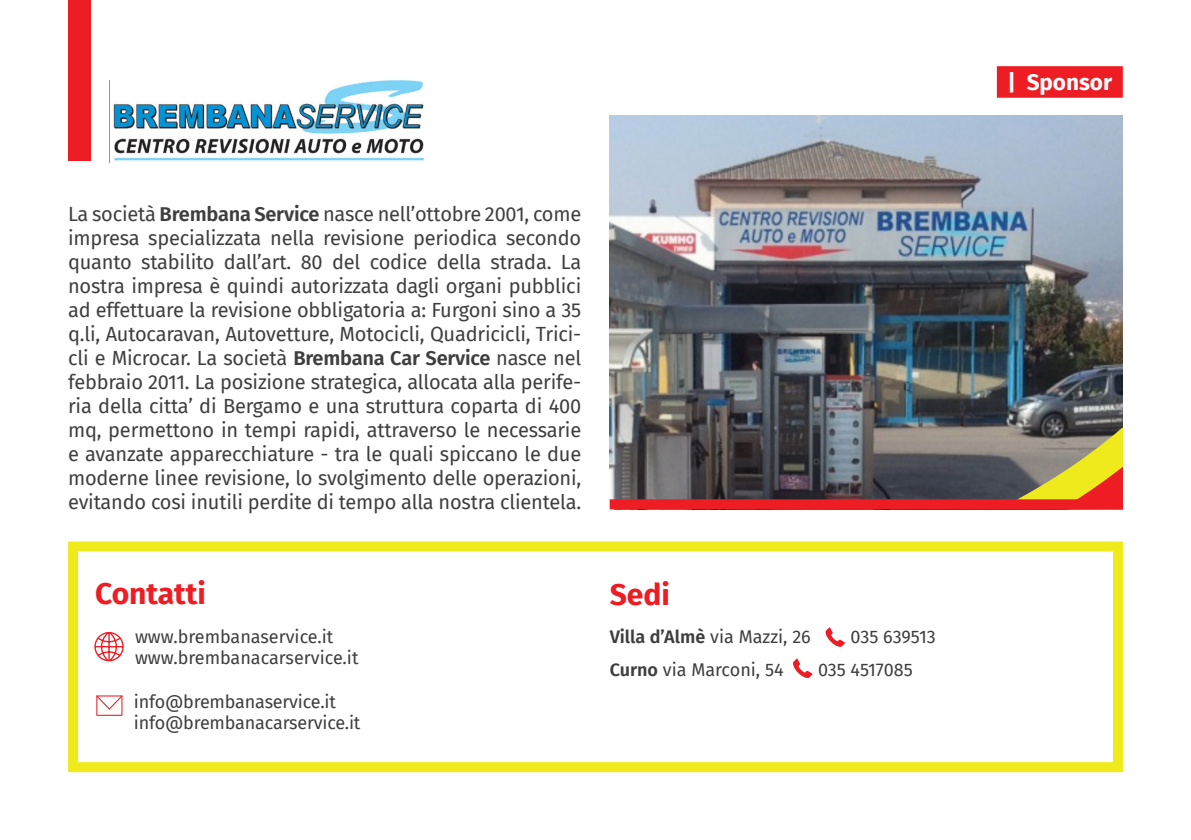
<style>
.page{position:relative;width:1191px;height:840px;background:#fff}
.page>*{position:absolute;margin:0;border:0;box-sizing:border-box;transform-origin:0 0}
.t1{font:700 30px "Fira Sans";color:#ee1d23}
.t2{font:700 22.4px "Fira Sans";color:#fff}
.t3{font:20px/24px "Fira Sans";letter-spacing:-.01em;color:#3e3e3f;text-align:justify}
.t4{font:18px "Fira Sans";letter-spacing:-.01em;color:#3e3e3f}
.t5{font:600 18px "Fira Sans";color:#3e3e3f}
.s1{font-weight:600}
.s2{font-weight:400}
</style>
<div class="page">
<img style="left:109px;top:81px;width:314px;height:81px">
<img style="left:609px;top:115px;width:514px;height:384px">
<svg style="left:983px;top:427px;width:140px;height:72px;background:#9d8b52"></svg>
<div style="left:609px;top:499px;width:514px;height:10px;background:#ee1d23"></div>
<div style="left:68px;top:0;width:23px;height:161px;background:#ee1d23"></div>
<div style="left:68px;top:541px;width:1055px;height:230px;border:10px solid #efea1b"></div>
<svg style="left:96px;top:695px;width:26px;height:20px"></svg>
<svg style="left:94px;top:632px;width:30px;height:30px"></svg>
<div style="left:997px;top:66px;width:125px;height:32px;background:#ee1d23"></div>
<svg style="left:825px;top:627px;width:20px;height:19px"></svg>
<svg style="left:793px;top:658px;width:19px;height:19px"></svg>
<p class="t3" style="left:68px;top:201px;width:515px">La società <span class="s1">Brembana Service</span> nasce nell’ottobre 2001, come impresa specializzata nella revisione periodica secondo quanto stabilito dall’art. 80 del codice della strada. La nostra impresa è quindi autorizzata dagli organi pubblici ad effettuare la revisione obbligatoria a: Furgoni sino a 35 q.li, Autocaravan, Autovetture, Motocicli, Quadricicli, Trici&shy;cli e Microcar. La società <span class="s1">Brembana Car Service</span> nasce nel febbraio 2011. La posizione strategica, allocata alla perife&shy;ria della citta’ di Bergamo e una struttura coparta di 400 mq, permettono in tempi rapidi, attraverso le necessarie e avanzate apparecchiature - tra le quali spiccano le due moderne linee revisione, lo svolgimento delle operazioni, evitando cosi inutili perdite di tempo alla nostra clientela.</p>
<p class="t1" style="left:95px;top:568px;width:112px">Contatti</p>
<p class="t4" style="left:135px;top:622px;width:200px">www.brembanaservice.it</p>
<p class="t4" style="left:135px;top:644px;width:225px">www.brembanacarservice.it</p>
<p class="t4" style="left:134px;top:687px;width:204px">info@brembanaservice.it</p>
<p class="t4" style="left:134px;top:709px;width:228px">info@brembanacarservice.it</p>
<p class="t1" style="left:609px;top:568px;width:62px">Sedi</p>
<p class="t5" style="left:609px;top:621px;width:203px">Villa d’Almè <span class="s2">via Mazzi, 26</span></p>
<p class="t4" style="left:850px;top:623px;width:87px">035 639513</p>
<p class="t4" style="left:609px;top:656px;width:175px"><span class="s1">Curno</span> via Marconi, 54</p>
<p class="t4" style="left:818px;top:656px;width:96px">035 4517085</p>
<p class="t2" style="left:1007px;top:63px;width:106px">| Sponsor</p>
</div>
